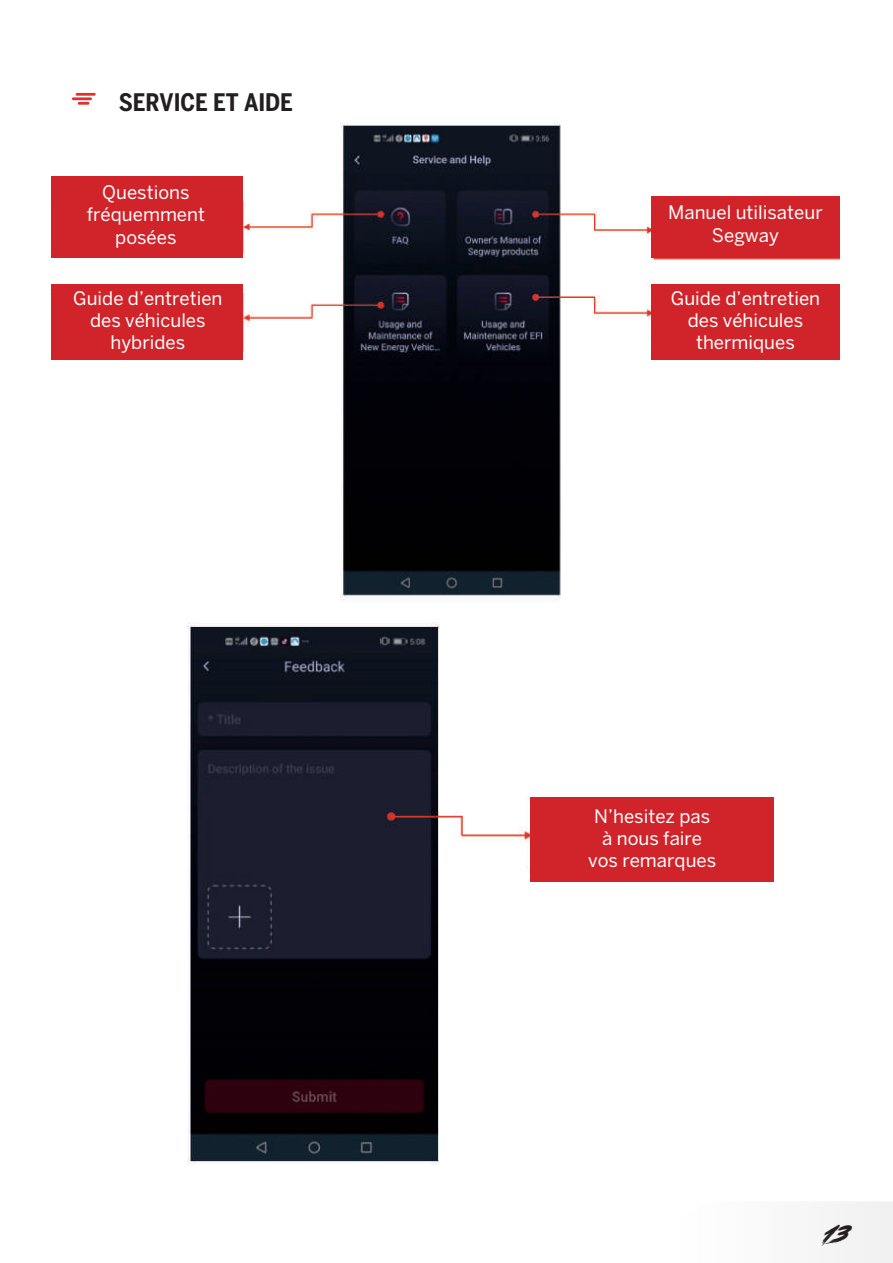
<style>
.page{position:relative;width:893px;height:1263px;background:#fff}
.page>*{position:absolute;margin:0;border:0;box-sizing:border-box;transform-origin:0 0}
.t1{font:700 condensed 24px "Benton Sans";color:#231f20}
.t2{font:italic 24px "Road Rage";color:#231f20}
.t3{font:18.6px/22.2px "Benton Sans";color:#fff;text-align:center}
</style>
<div class="page">
<div style="left:833px;top:1202px;width:60px;height:61px;background:#f2f2f2"></div>
<img style="left:49px;top:122px;width:790px;height:480px">
<img style="left:188px;top:622px;width:346px;height:543px">
<div style="left:651px;top:197px;width:188px;height:61px;background:#d1232a"></div>
<div style="left:530px;top:797px;width:243px;height:85px;background:#d1232a"></div>
<div style="left:51px;top:176px;width:192px;height:82px;background:#d1232a"></div>
<div style="left:651px;top:284px;width:188px;height:76px;background:#d1232a"></div>
<div style="left:51px;top:284px;width:192px;height:76px;background:#d1232a"></div>
<hr style="left:76px;top:93px;width:20px;height:3px;background:#e13229">
<hr style="left:72px;top:97px;width:20px;height:3px;background:#e13229">
<svg style="left:78px;top:102px;width:11px;height:2px"></svg>
<p class="t1" style="left:119px;top:88px;width:176px">SERVICE ET AIDE</p>
<p class="t3" style="left:87px;top:181px;width:120px">Questions fréquemment posées</p>
<p class="t3" style="left:73px;top:286px;width:151px">Guide d’entretien des véhicules hybrides</p>
<p class="t3" style="left:668px;top:201px;width:156px">Manuel utilisateur<br>Segway</p>
<p class="t3" style="left:671px;top:286px;width:151px">Guide d’entretien des véhicules thermiques</p>
<p class="t3" style="left:588px;top:805px;width:130px">N’hesitez pas à nous faire vos remarques</p>
<p class="t2" style="left:821px;top:1216px;width:45px">13</p>
</div>
